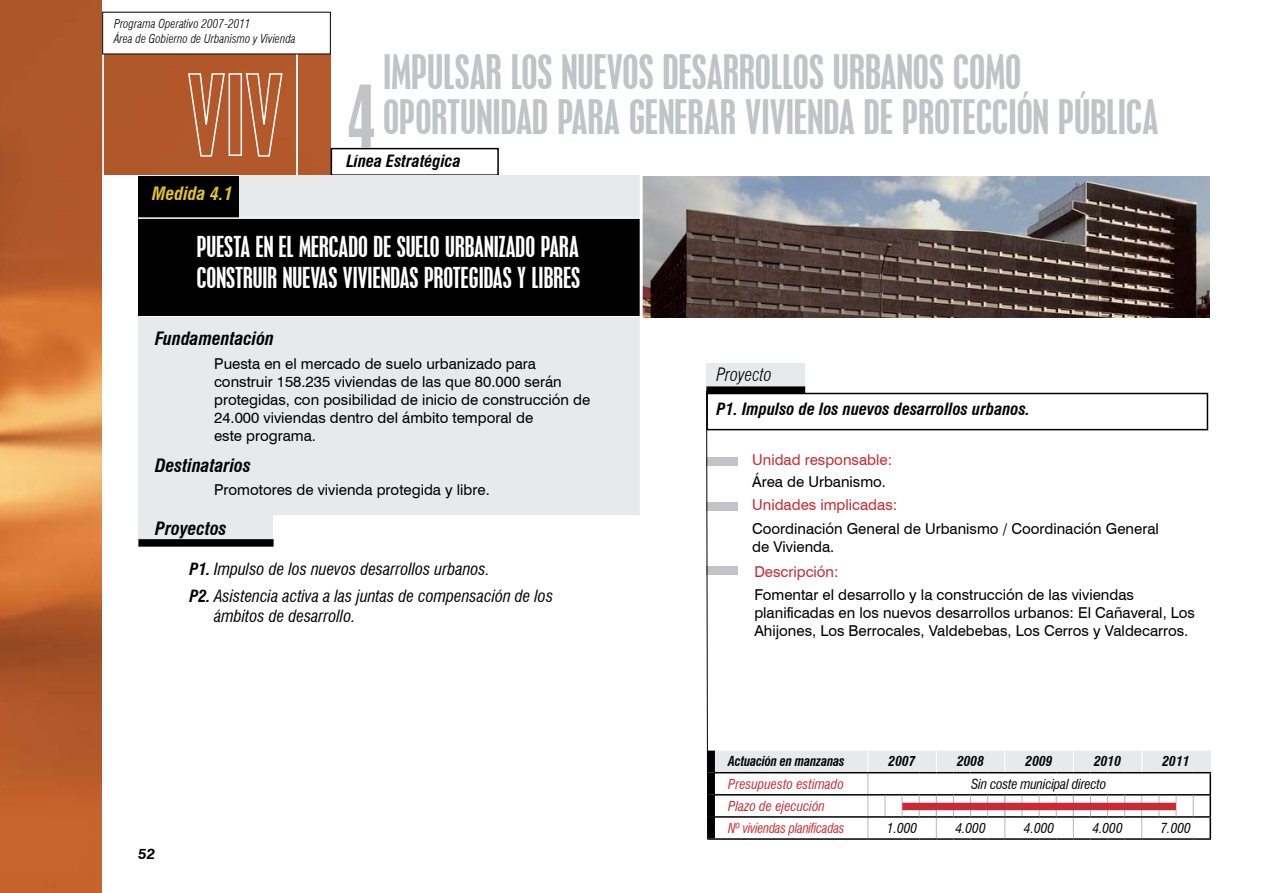
<style>
.page{position:relative;width:1263px;height:893px;background:#fff}
.page>*{position:absolute;margin:0;border:0;box-sizing:border-box;transform-origin:0 0}
.t1{font:84px "Swiss 924 BT Regular B";color:#c0c3c7}
.t2{font:condensed 42px/45px "Placard";color:#c0c3c7}
.t3{font:condensed 25.5px/30.6px "Placard";color:#fff}
.t4{font:italic 700 condensed 18px "Swiss 721 BT";color:#000}
.t5{font:italic 700 condensed 18px "Swiss 721 BT";color:#e3c42f}
.t6{font:italic 700 condensed 18px "Swiss 721 BT";color:#030303}
.t7{font:italic 300 condensed 18px "Swiss 721 BT";color:#000}
.t8{font:italic condensed 16.5px/19.8px "Swiss 721 BT";color:#030303}
.t9{font:italic 700 condensed 16.5px "Swiss 721 BT";color:#030303}
.t10{font:italic 700 condensed 16.5px "Swiss 721 BT";color:#000}
.t11{font:15px/18px "Swiss 721 BT";color:#000}
.t12{font:15px "Swiss 721 BT";color:#c82b34}
.t13{font:italic 700 15px "Swiss 721 BT";color:#000}
.t14{font:italic condensed 13.5px "Swiss 721 BT";letter-spacing:-.015em;color:#030303}
.t15{font:italic condensed 13.5px/22px "Swiss 721 BT";letter-spacing:-.02em;color:#c82b34}
.t16{font:italic 700 condensed 13.5px "Swiss 721 BT";color:#030303}
.t17{font:italic 700 condensed 13.5px "Swiss 721 BT";color:#030303;scale:.94 1}
.t18{font:italic condensed 13.5px "Swiss 721 BT";color:#c82b34}
.t19{font:italic 300 condensed 12px/14.4px "Swiss 721 BT";color:#000}
.s1{font-weight:700}
</style>
<div class="page">
<img style="left:0;top:0;width:331px;height:893px">
<div style="left:102px;top:176px;width:269px;height:717px;background:#fff"></div>
<div style="left:102px;top:0;width:229px;height:54px;background:#fff"></div>
<svg style="left:187px;top:72px;width:39px;height:85px;background:#bc6e47"></svg>
<div style="left:229px;top:73px;width:13px;height:83px;border:2px solid #fff"></div>
<svg style="left:245px;top:72px;width:38px;height:85px;background:#bd6f48"></svg>
<hr style="left:296px;top:54px;width:2px;height:124px;background:#fff">
<hr style="left:102px;top:54px;width:2px;height:122px;background:#fff">
<div style="left:331px;top:148px;width:168px;height:28px;border:2px solid #000"></div>
<img style="left:643px;top:176px;width:566px;height:142px">
<div style="left:138px;top:176px;width:502px;height:141px;background:#000"></div>
<div style="left:240px;top:176px;width:400px;height:42px;background:#e7e9eb"></div>
<hr style="left:138px;top:316px;width:502px;height:1px;background:#fff">
<hr style="left:138px;top:217px;width:502px;height:2px;background:#fff">
<div style="left:138px;top:317px;width:502px;height:197px;background:#e7e9eb"></div>
<div style="left:138px;top:539px;width:136px;height:8px;background:#000"></div>
<div style="left:138px;top:512px;width:135px;height:27px;background:#e7e9eb"></div>
<div style="left:706px;top:363px;width:99px;height:29px;background:#e7e9eb"></div>
<div style="left:706px;top:386px;width:99px;height:8px;background:#000"></div>
<svg style="left:706px;top:390px;width:505px;height:450px"></svg>
<hr style="left:1209px;top:751px;width:2px;height:21px;background:#e7e9eb">
<div style="left:902px;top:803px;width:274px;height:7px;background:#c82b34"></div>
<p class="t19" style="left:114px;top:17px;width:183px">Programa Operativo 2007-2011<br>Área de Gobierno de Urbanismo y Vivienda</p>
<p class="t5" style="left:152px;top:182px;width:82px">Medida 4.1</p>
<h1 class="t1" style="left:347px;top:65px;width:30px">4</h1>
<h2 class="t2" style="left:383px;top:49px;width:777px">IMPULSAR LOS NUEVOS DESARROLLOS URBANOS COMO<br>OPORTUNIDAD PARA GENERAR VIVIENDA DE PROTECCIÓN PÚBLICA</h2>
<p class="t10" style="left:346px;top:151px;width:116px">Línea Estratégica</p>
<h3 class="t3" style="left:197px;top:232px;width:385px">PUESTA EN EL MERCADO DE SUELO URBANIZADO PARA<br>CONSTRUIR NUEVAS VIVIENDAS PROTEGIDAS Y LIBRES</h3>
<p class="t4" style="left:155px;top:328px;width:120px">Fundamentación</p>
<p class="t11" style="left:214px;top:355px;width:378px">Puesta en el mercado de suelo urbanizado para construir 158.235 viviendas de las que 80.000 serán protegidas, con posibilidad de inicio de construcción de 24.000 viviendas dentro del ámbito temporal de<br>este programa.</p>
<p class="t4" style="left:155px;top:455px;width:97px">Destinatarios</p>
<p class="t11" style="left:214px;top:481px;width:277px">Promotores de vivienda protegida y libre.</p>
<p class="t6" style="left:155px;top:517px;width:73px">Proyectos</p>
<p class="t8" style="left:189px;top:559px;width:302px"><span class="s1">P1.</span> Impulso de los nuevos desarrollos urbanos.</p>
<p class="t8" style="left:214px;top:586px;width:341px;text-indent:-25px"><span class="s1">P2.</span> Asistencia activa a las juntas de compensación de los ámbitos de desarrollo.</p>
<p class="t13" style="left:138px;top:844px;width:19px">52</p>
<p class="t7" style="left:716px;top:364px;width:57px">Proyecto</p>
<p class="t9" style="left:716px;top:399px;width:315px">P1. Impulso de los nuevos desarrollos urbanos.</p>
<p class="t12" style="left:752px;top:451px;width:141px">Unidad responsable:</p>
<p class="t11" style="left:752px;top:473px;width:135px">Área de Urbanismo.</p>
<p class="t12" style="left:752px;top:496px;width:147px">Unidades implicadas:</p>
<p class="t11" style="left:752px;top:519px;width:408px">Coordinación General de Urbanismo / Coordinación General de Vivienda.</p>
<p class="t12" style="left:754px;top:562px;width:86px">Descripción:</p>
<p class="t11" style="left:754px;top:586px;width:442px">Fomentar el desarrollo y la construcción de las viviendas planificadas en los nuevos desarrollos urbanos: El Cañaveral, Los<br>Ahijones, Los Berrocales, Valdebebas, Los Cerros y Valdecarros.</p>
<p class="t17" style="left:728px;top:753px;width:125px">Actuación en manzanas</p>
<p class="t16" style="left:889px;top:753px;width:28px">2007</p>
<p class="t16" style="left:957px;top:753px;width:28px">2008</p>
<p class="t16" style="left:1025px;top:753px;width:28px">2009</p>
<p class="t16" style="left:1094px;top:753px;width:28px">2010</p>
<p class="t16" style="left:1162px;top:753px;width:28px">2011</p>
<p class="t18" style="left:728px;top:776px;width:117px">Presupuesto estimado</p>
<p class="t14" style="left:971px;top:776px;width:137px">Sin coste municipal directo</p>
<p class="t15" style="left:728px;top:795px;width:118px">Plazo de ejecución<br>Nº viviendas planificadas</p>
<p class="t14" style="left:887px;top:820px;width:32px">1.000</p>
<p class="t14" style="left:955px;top:820px;width:32px">4.000</p>
<p class="t14" style="left:1024px;top:820px;width:32px">4.000</p>
<p class="t14" style="left:1092px;top:820px;width:32px">4.000</p>
<p class="t14" style="left:1160px;top:820px;width:32px">7.000</p>
</div>
